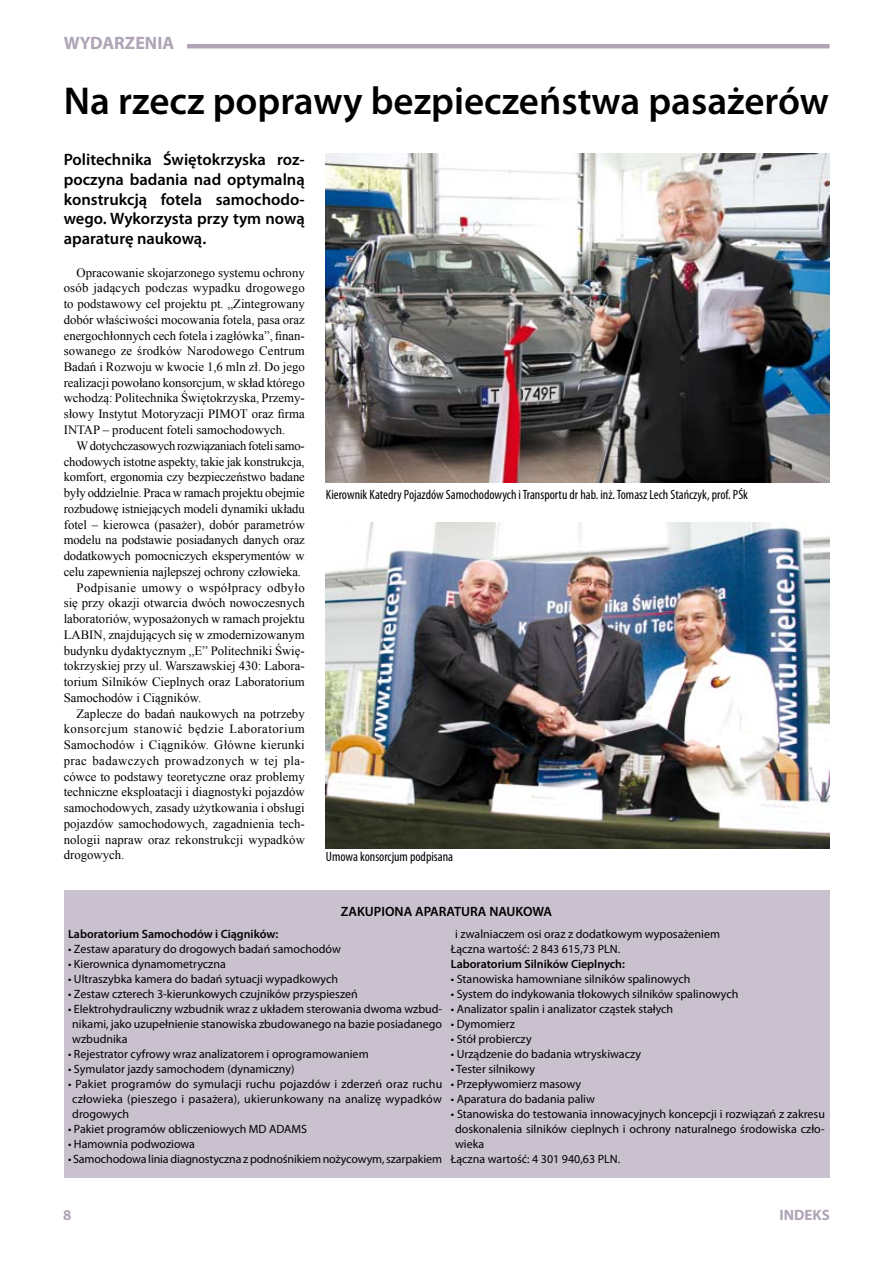
<style>
.page{position:relative;width:893px;height:1263px;background:#fff}
.page>*{position:absolute;margin:0;border:0;box-sizing:border-box;transform-origin:0 0}
.t1{font:600 39px "Myriad Pro";color:#000}
.t2{font:700 18px "Myriad Pro";color:#afa5b6}
.t3{font:600 16.5px/19.8px "Myriad Pro";color:#000;text-align:justify}
.t4{font:700 15px "Myriad Pro";color:#afa5b6}
.t5{font:condensed 13.5px "Myriad Pro";color:#000}
.t6{font:600 13.5px "Myriad Pro";color:#000}
.t7{font:12.75px/15.8px "Times New Roman";color:#000;text-align:justify}
.t8{font:12.75px "Times New Roman";letter-spacing:.03em;color:#000}
.t9{font:12.75px "Times New Roman";letter-spacing:-.025em;color:#000}
.t10{font:12.75px "Times New Roman";letter-spacing:.035em;color:#000}
.t11{font:12px/15px "Myriad Pro";color:#000;text-align:justify}
.t12{font:600 12px "Myriad Pro";color:#000}
</style>
<div class="page">
<div style="left:64px;top:890px;width:765px;height:288px;background:#c9c2ce"></div>
<hr style="left:187px;top:44px;width:642px;height:4px;background:#afa5b6">
<img style="left:326px;top:154px;width:503px;height:329px">
<img style="left:326px;top:522px;width:503px;height:326px">
<h2 class="t2" style="left:64px;top:31px;width:112px">WYDARZENIA</h2>
<h1 class="t1" style="left:64px;top:76px;width:767px">Na rzecz poprawy bezpieczeństwa pasażerów</h1>
<p class="t3" style="left:64px;top:149px;width:242px">Politechnika Świętokrzyska roz&shy;poczyna badania nad optymalną konstrukcją fotela samochodo&shy;wego. Wykorzysta przy tym nową aparaturę naukową.</p>
<p class="t7" style="left:64px;top:264px;width:243px;text-indent:13px">Opracowanie skojarzonego systemu ochrony osób jadących podczas wypadku drogowego to podstawowy cel projektu pt. „Zintegrowany dobór właściwości mocowania fotela, pasa oraz energochłonnych cech fotela i zagłówka”, finan&shy;sowanego ze środków Narodowego Centrum Badań i Rozwoju w kwocie 1,6 mln zł. Do jego realizacji powołano konsorcjum, w skład którego wchodzą: Politechnika Świętokrzyska, Przemy&shy;słowy Instytut Motoryzacji PIMOT oraz firma INTAP – producent foteli samochodowych.</p>
<p class="t9" style="left:77px;top:437px;width:230px">W dotychczasowych rozwiązaniach foteli samo-</p>
<p class="t7" style="left:64px;top:453px;width:243px">chodowych istotne aspekty, takie jak konstrukcja,</p>
<p class="t7" style="left:64px;top:469px;width:243px">komfort, ergonomia czy bezpieczeństwo badane</p>
<p class="t7" style="left:64px;top:485px;width:243px">były oddzielnie. Praca w ramach projektu obejmie</p>
<p class="t7" style="left:64px;top:500px;width:243px">rozbudowę istniejących modeli dynamiki układu</p>
<p class="t7" style="left:64px;top:516px;width:243px">fotel – kierowca (pasażer), dobór parametrów</p>
<p class="t7" style="left:64px;top:532px;width:243px">modelu na podstawie posiadanych danych oraz</p>
<p class="t7" style="left:64px;top:548px;width:242px">dodatkowych pomocniczych eksperymentów w</p>
<p class="t7" style="left:64px;top:563px;width:239px">celu zapewnienia najlepszej ochrony człowieka.</p>
<p class="t8" style="left:77px;top:579px;width:230px">Podpisanie umowy o współpracy odbyło</p>
<p class="t7" style="left:64px;top:595px;width:242px">się przy okazji otwarcia dwóch nowoczesnych</p>
<p class="t7" style="left:64px;top:611px;width:242px">laboratoriów, wyposażonych w ramach projektu</p>
<p class="t7" style="left:64px;top:626px;width:242px">LABIN, znajdujących się w zmodernizowanym</p>
<p class="t7" style="left:64px;top:642px;width:242px">budynku dydaktycznym „E” Politechniki Świę-</p>
<p class="t7" style="left:64px;top:658px;width:243px">tokrzyskiej przy ul. Warszawskiej 430: Labora-</p>
<p class="t7" style="left:64px;top:674px;width:243px">torium Silników Cieplnych oraz Laboratorium</p>
<p class="t7" style="left:64px;top:689px;width:139px">Samochodów i Ciągników.</p>
<p class="t7" style="left:77px;top:705px;width:230px">Zaplecze do badań naukowych na potrzeby</p>
<p class="t10" style="left:64px;top:720px;width:242px">konsorcjum stanowić będzie Laboratorium</p>
<p class="t7" style="left:64px;top:737px;width:243px">Samochodów i Ciągników. Główne kierunki</p>
<p class="t8" style="left:64px;top:752px;width:242px">prac badawczych prowadzonych w tej pla-</p>
<p class="t7" style="left:64px;top:768px;width:243px">cówce to podstawy teoretyczne oraz problemy</p>
<p class="t7" style="left:64px;top:784px;width:242px">techniczne eksploatacji i diagnostyki pojazdów</p>
<p class="t7" style="left:64px;top:800px;width:242px">samochodowych, zasady użytkowania i obsługi</p>
<p class="t7" style="left:64px;top:815px;width:243px">pojazdów samochodowych, zagadnienia tech-</p>
<p class="t7" style="left:64px;top:831px;width:243px">nologii napraw oraz rekonstrukcji wypadków</p>
<p class="t7" style="left:64px;top:847px;width:62px">drogowych.</p>
<p class="t5" style="left:326px;top:486px;width:423px">Kierownik Katedry Pojazdów Samochodowych i Transportu dr hab. inż. Tomasz Lech Stańczyk, prof. PŚk</p>
<p class="t5" style="left:326px;top:848px;width:129px">Umowa konsorcjum podpisana</p>
<p class="t6" style="left:341px;top:903px;width:213px">ZAKUPIONA APARATURA NAUKOWA</p>
<p class="t12" style="left:68px;top:926px;width:212px">Laboratorium Samochodów i Ciągników:</p>
<p class="t11" style="left:68px;top:941px;width:274px">• Zestaw aparatury do drogowych badań samochodów</p>
<p class="t11" style="left:68px;top:956px;width:159px">• Kierownica dynamometryczna</p>
<p class="t11" style="left:68px;top:971px;width:272px">• Ultraszybka kamera do badań sytuacji wypadkowych</p>
<p class="t11" style="left:68px;top:986px;width:291px">• Zestaw czterech 3-kierunkowych czujników przyspieszeń</p>
<p class="t11" style="left:72px;top:1001px;width:371px;text-indent:-4px">• Elektrohydrauliczny wzbudnik wraz z układem sterowania dwoma wzbud&shy;nikami, jako uzupełnienie stanowiska zbudowanego na bazie posiadanego wzbudnika</p>
<p class="t11" style="left:68px;top:1046px;width:302px">• Rejestrator cyfrowy wraz analizatorem i oprogramowaniem</p>
<p class="t11" style="left:68px;top:1061px;width:228px">• Symulator jazdy samochodem (dynamiczny)</p>
<p class="t11" style="left:72px;top:1076px;width:372px;text-indent:-4px">• Pakiet programów do symulacji ruchu pojazdów i zderzeń oraz ruchu człowieka (pieszego i pasażera), ukierunkowany na analizę wypadków drogowych</p>
<p class="t11" style="left:68px;top:1121px;width:241px">• Pakiet programów obliczeniowych MD ADAMS</p>
<p class="t11" style="left:68px;top:1136px;width:129px">• Hamownia podwoziowa</p>
<p class="t11" style="left:68px;top:1151px;width:376px">• Samochodowa linia diagnostyczna z podnośnikiem nożycowym, szarpakiem</p>
<p class="t11" style="left:451px;top:926px;width:271px;text-indent:4px">i zwalniaczem osi oraz z dodatkowym wyposażeniem<br>Łączna wartość: 2 843 615,73 PLN.</p>
<p class="t12" style="left:451px;top:956px;width:176px">Laboratorium Silników Cieplnych:</p>
<p class="t11" style="left:451px;top:971px;width:241px">• Stanowiska hamowniane silników spalinowych</p>
<p class="t11" style="left:451px;top:986px;width:289px">• System do indykowania tłokowych silników spalinowych</p>
<p class="t11" style="left:451px;top:1001px;width:224px">• Analizator spalin i analizator cząstek stałych</p>
<p class="t11" style="left:451px;top:1016px;width:66px">• Dymomierz</p>
<p class="t11" style="left:451px;top:1031px;width:82px">• Stół probierczy</p>
<p class="t11" style="left:451px;top:1046px;width:192px">• Urządzenie do badania wtryskiwaczy</p>
<p class="t11" style="left:451px;top:1061px;width:86px">• Tester silnikowy</p>
<p class="t11" style="left:451px;top:1076px;width:132px">• Przepływomierz masowy</p>
<p class="t11" style="left:451px;top:1091px;width:146px">• Aparatura do badania paliw</p>
<p class="t11" style="left:451px;top:1106px;width:376px">• Stanowiska do testowania innowacyjnych koncepcji i rozwiązań z zakresu</p>
<p class="t11" style="left:455px;top:1121px;width:371px">doskonalenia silników cieplnych i ochrony naturalnego środowiska czło-</p>
<p class="t11" style="left:455px;top:1136px;width:31px">wieka</p>
<p class="t11" style="left:451px;top:1151px;width:171px">Łączna wartość: 4 301 940,63 PLN.</p>
<p class="t4" style="left:63px;top:1205px;width:10px">8</p>
<p class="t4" style="left:779px;top:1205px;width:52px">INDEKS</p>
</div>
